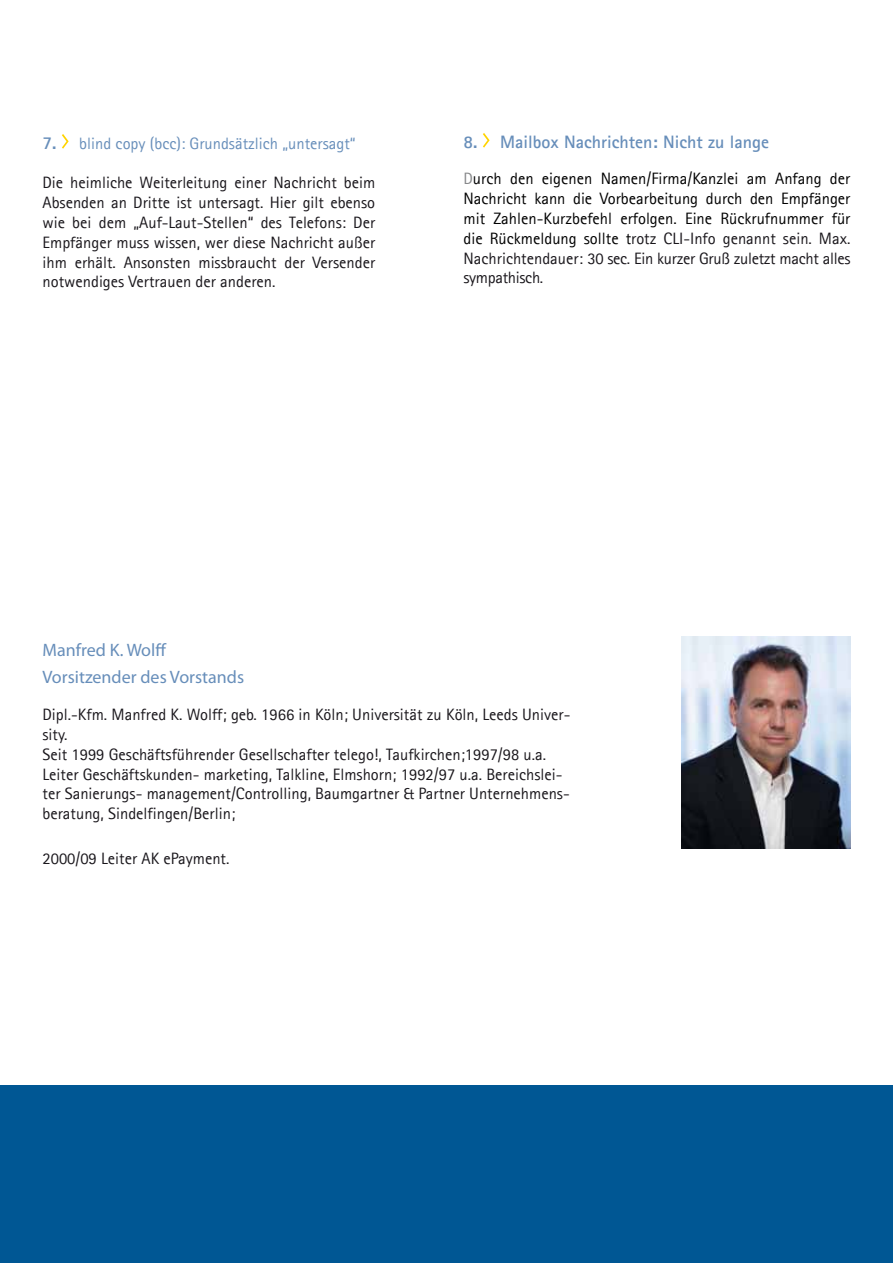
<style>
.page{position:relative;width:893px;height:1263px;background:#fff}
.page>*{position:absolute;margin:0;border:0;box-sizing:border-box;transform-origin:0 0}
.t1{font:18px/27px "Myriad Pro";color:#678eba}
.t2{font:700 18px "Agfa Rotis Sans Serif";color:#678eba}
.t3{font:16.5px/19.8px "Agfa Rotis Sans Serif";color:#1a171c;text-align:justify}
.t4{font:16.5px/19.8px "Agfa Rotis Sans Serif";letter-spacing:-.02em;color:#000;text-align:justify}
.t5{font:16.5px "Agfa Rotis Sans Serif";color:#678eba}
.s1{font-weight:700;font-size:18px}
.s2{color:#87888a}
.s3{color:#1a171c}
</style>
<div class="page">
<div style="left:0;top:1085px;width:893px;height:178px;background:#005794"></div>
<svg style="left:62px;top:134px;width:7px;height:15px"></svg>
<svg style="left:483px;top:133px;width:7px;height:15px"></svg>
<img style="left:681px;top:636px;width:169px;height:212px">
<p class="t5" style="left:43px;top:133px;width:315px"><span class="s1">7.</span> blind copy (bcc): Grundsätzlich „untersagt“</p>
<p class="t3" style="left:43px;top:173px;width:334px">Die heimliche Weiterleitung einer Nachricht beim Absenden an Dritte ist untersagt. Hier gilt ebenso wie bei dem „Auf-Laut-Stellen“ des Telefons: Der Empfänger muss wissen, wer diese Nachricht außer ihm erhält. Ansonsten missbraucht der Versender notwendiges Vertrauen der anderen.</p>
<p class="t2" style="left:463px;top:130px;width:307px">8. Mailbox Nachrichten: Nicht zu lange</p>
<p class="t4" style="left:463px;top:169px;width:388px"><span class="s2">D</span>urch den eigenen Namen/Firma/Kanzlei am Anfang der Nachricht kann die Vorbearbeitung durch den Empfänger mit Zahlen-Kurzbefehl erfolgen. Eine Rückrufnummer für die Rückmeldung sollte t<span class="s3">rotz CLI-Info genannt sein. Max.<br>Nachrichtendauer: 30 sec. Ein kurzer Gruß zuletzt macht alles sympathisch.</span></p>
<p class="t1" style="left:43px;top:636px;width:203px">Manfred K. Wolff<br>Vorsitzender des Vorstands</p>
<p class="t3" style="left:43px;top:704px;width:529px;text-align:left">Dipl.-Kfm. Manfred K. Wolff; geb. 1966 in Köln; Universität zu Köln, Leeds Univer&shy;sity.<br>Seit 1999 Geschäftsführender Gesellschafter telego!, Taufkirchen;1997/98 u.a.<br>Leiter Geschäftskunden- marketing, Talkline, Elmshorn; 1992/97 u.a. Bereichslei&shy;ter Sanierungs- management/Controlling, Baumgartner &amp; Partner Unternehmens&shy;beratung, Sindelfingen/Berlin;</p>
<p class="t3" style="left:43px;top:848px;width:188px">2000/09 Leiter AK ePayment.</p>
</div>
